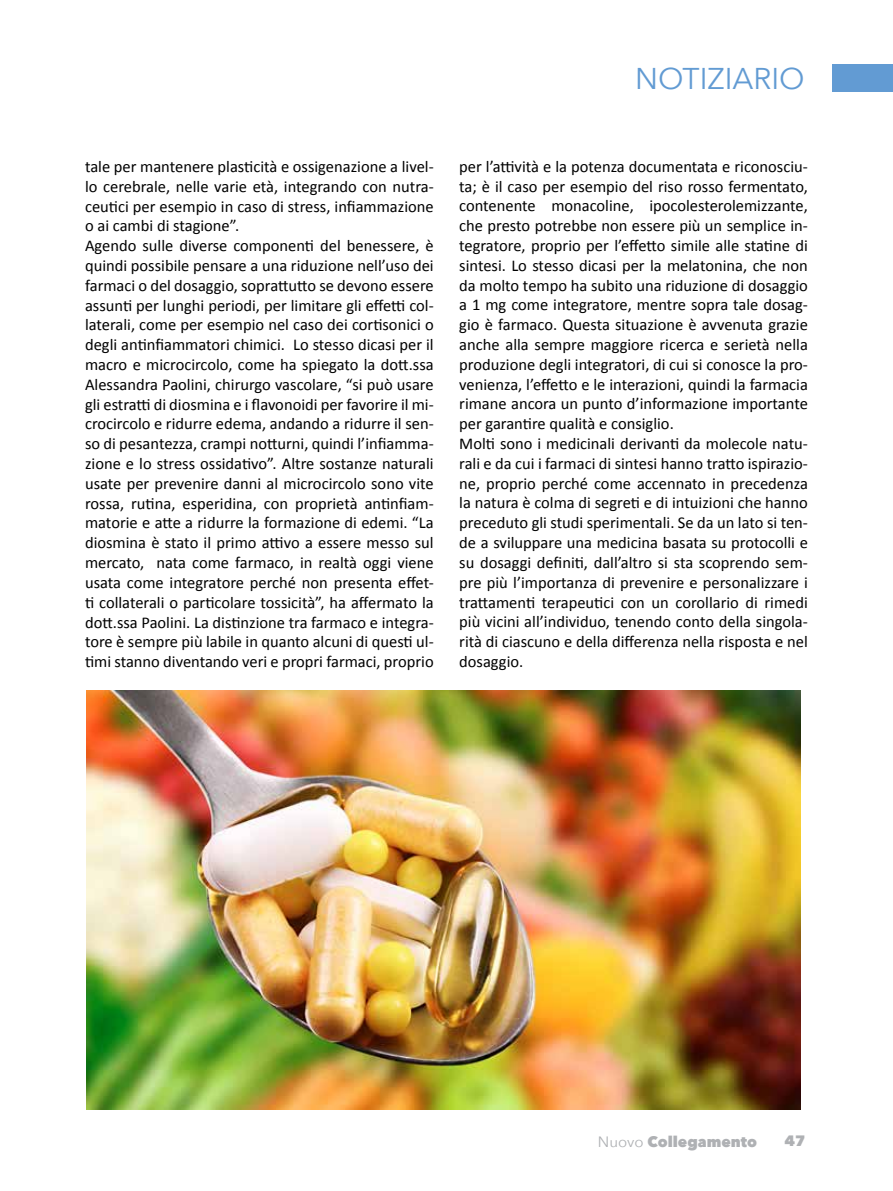
<style>
.page{position:relative;width:893px;height:1191px;background:#fff}
.page>*{position:absolute;margin:0;border:0;box-sizing:border-box;transform-origin:0 0}
.t1{font:30px "Avenir Next";color:#629bd3}
.t2{font:16.5px/19.8px "Calibri";color:#000}
.t3{font:800 15px "Avenir Next";color:#afb1b4}
.s1{font-weight:400}
</style>
<div class="page">
<img style="left:86px;top:691px;width:715px;height:418px">
<div style="left:832px;top:64px;width:61px;height:27px;background:#629bd3"></div>
<h1 class="t1" style="left:635px;top:61px;width:171px">NOTIZIARIO</h1>
<p class="t2" style="left:85px;top:157px;width:350px">tale per mantenere plasticità e ossigenazione a livel&shy;lo cerebrale, nelle varie età, integrando con nutra&shy;ceutici per esempio in caso di stress, infiammazione o ai cambi di stagione”.<br>Agendo sulle diverse componenti del benessere, è quindi possibile pensare a una riduzione nell’uso dei farmaci o del dosaggio, soprattutto se devono essere assunti per lunghi periodi, per limitare gli effetti col&shy;laterali, come per esempio nel caso dei cortisonici o degli antinfiammatori chimici. Lo stesso dicasi per il macro e microcircolo, come ha spiegato la dott.ssa Alessandra Paolini, chirurgo vascolare, “si può usare gli estratti di diosmina e i flavonoidi per favorire il mi&shy;crocircolo e ridurre edema, andando a ridurre il sen&shy;so di pesantezza, crampi notturni, quindi l’infiamma&shy;zione e lo stress ossidativo”. Altre sostanze naturali usate per prevenire danni al microcircolo sono vite rossa, rutina, esperidina, con proprietà antinfiam&shy;matorie e atte a ridurre la formazione di edemi. “La diosmina è stato il primo attivo a essere messo sul mercato, nata come farmaco, in realtà oggi viene usata come integratore perché non presenta effet&shy;ti collaterali o particolare tossicità”, ha affermato la dott.ssa Paolini. La distinzione tra farmaco e integra&shy;tore è sempre più labile in quanto alcuni di questi ul&shy;timi stanno diventando veri e propri farmaci, proprio</p>
<p class="t2" style="left:459px;top:156px;width:350px">per l’attività e la potenza documentata e riconosciu&shy;ta; è il caso per esempio del riso rosso fermentato, contenente monacoline, ipocolesterolemizzante, che presto potrebbe non essere più un semplice in&shy;tegratore, proprio per l’effetto simile alle statine di sintesi. Lo stesso dicasi per la melatonina, che non da molto tempo ha subito una riduzione di dosaggio a 1 mg come integratore, mentre sopra tale dosag&shy;gio è farmaco. Questa situazione è avvenuta grazie anche alla sempre maggiore ricerca e serietà nella produzione degli integratori, di cui si conosce la pro&shy;venienza, l’effetto e le interazioni, quindi la farmacia rimane ancora un punto d’informazione importante per garantire qualità e consiglio.<br>Molti sono i medicinali derivanti da molecole natu&shy;rali e da cui i farmaci di sintesi hanno tratto ispirazio&shy;ne, proprio perché come accennato in precedenza la natura è colma di segreti e di intuizioni che hanno preceduto gli studi sperimentali. Se da un lato si ten&shy;de a sviluppare una medicina basata su protocolli e su dosaggi definiti, dall’altro si sta scoprendo sem&shy;pre più l’importanza di prevenire e personalizzare i trattamenti terapeutici con un corollario di rimedi più vicini all’individuo, tenendo conto della singola&shy;rità di ciascuno e della differenza nella risposta e nel dosaggio.</p>
<p class="t3" style="left:598px;top:1132px;width:161px"><span class="s1">Nuovo</span> Collegamento</p>
<p class="t3" style="left:784px;top:1131px;width:22px">47</p>
</div>
